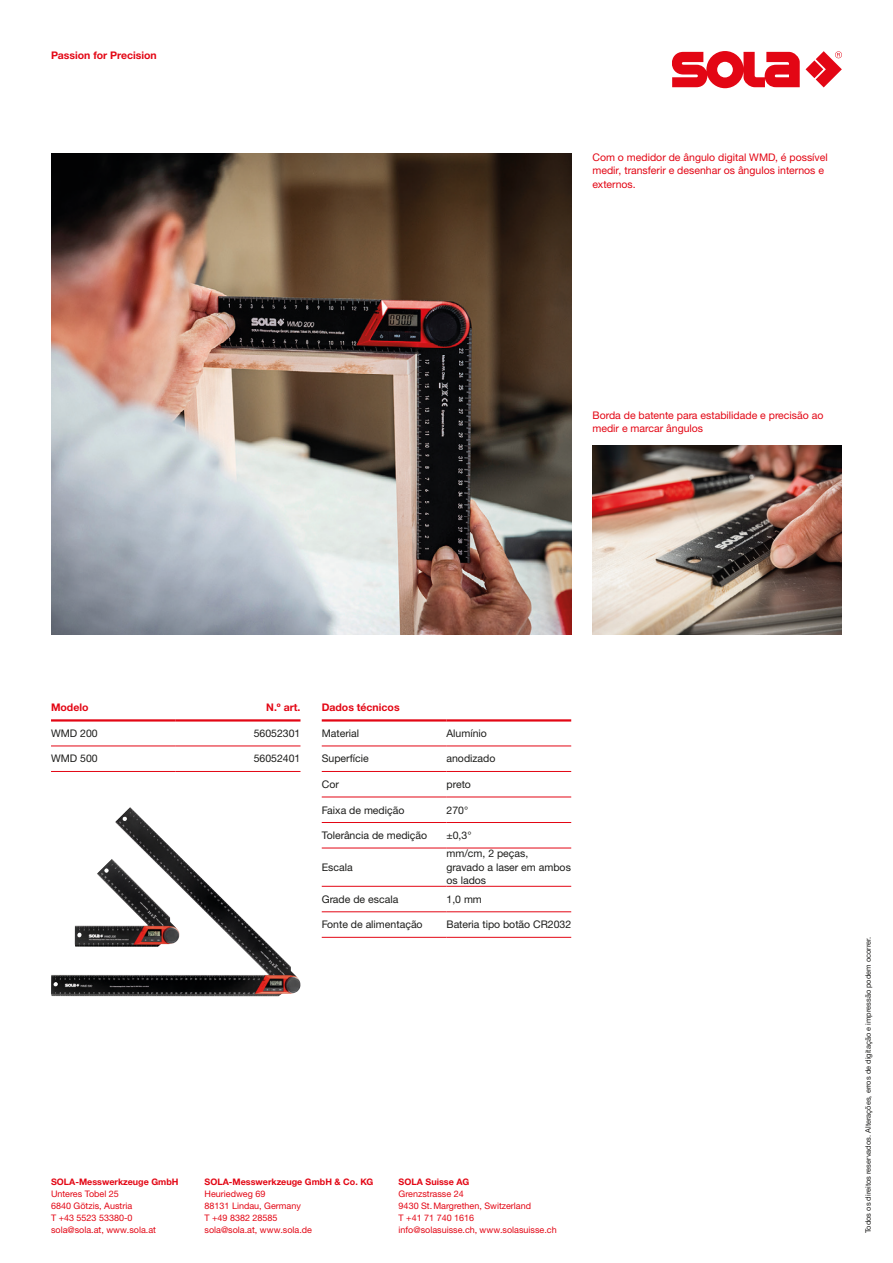
<style>
.page{position:relative;width:893px;height:1263px;background:#fff}
.page>*{position:absolute;margin:0;border:0;box-sizing:border-box;transform-origin:0 0}
.t1{font:10.5px/13.5px "Helvetica Neue LTW1 G";color:#1d1d1b}
.t2{font:10.5px/13.5px "Helvetica Neue LTW1 G";color:#e30614}
.t3{font:700 10.5px "Helvetica Neue LTW1 G";color:#e30614}
.Copy-Text{font:9px "Helvetica Neue LTW1 G";color:#e30614}
.Copy-Text-2{font:700 9px "Helvetica Neue LTW1 G";color:#e30614}
.Aufzählung_Copy-Text{font:7.5px "Helvetica Neue LTW1 G";color:#1d1d1b}
</style>
<div class="page">
<svg style="left:672px;top:51px;width:170px;height:37px"></svg>
<hr style="left:322px;top:746px;width:124px;height:1px;background:#e30614">
<hr style="left:446px;top:746px;width:125px;height:1px;background:#e30614">
<hr style="left:322px;top:771px;width:124px;height:1px;background:#e30614">
<hr style="left:446px;top:771px;width:125px;height:1px;background:#e30614">
<hr style="left:322px;top:797px;width:124px;height:1px;background:#e30614">
<hr style="left:446px;top:797px;width:125px;height:1px;background:#e30614">
<hr style="left:322px;top:822px;width:124px;height:1px;background:#e30614">
<hr style="left:446px;top:822px;width:125px;height:1px;background:#e30614">
<hr style="left:322px;top:848px;width:124px;height:1px;background:#e30614">
<hr style="left:446px;top:848px;width:125px;height:1px;background:#e30614">
<hr style="left:322px;top:886px;width:124px;height:1px;background:#e30614">
<hr style="left:446px;top:886px;width:125px;height:1px;background:#e30614">
<hr style="left:322px;top:911px;width:124px;height:1px;background:#e30614">
<hr style="left:446px;top:911px;width:125px;height:1px;background:#e30614">
<hr style="left:322px;top:937px;width:124px;height:1px;background:#e30614">
<hr style="left:446px;top:937px;width:125px;height:1px;background:#e30614">
<hr style="left:322px;top:719px;width:124px;height:2px;background:#e30614">
<hr style="left:446px;top:719px;width:125px;height:2px;background:#e30614">
<img style="left:592px;top:446px;width:250px;height:188px">
<img style="left:51px;top:153px;width:520px;height:481px">
<img style="left:51px;top:807px;width:250px;height:189px">
<img style="left:75px;top:859px;width:104px;height:88px">
<hr style="left:51px;top:746px;width:125px;height:1px;background:#e30614">
<hr style="left:176px;top:746px;width:124px;height:1px;background:#e30614">
<hr style="left:51px;top:771px;width:125px;height:1px;background:#e30614">
<hr style="left:176px;top:771px;width:124px;height:1px;background:#e30614">
<hr style="left:51px;top:719px;width:125px;height:2px;background:#e30614">
<hr style="left:176px;top:719px;width:124px;height:2px;background:#e30614">
<p class="t3" style="left:51px;top:48px;width:107px">Passion for Precision</p>
<p class="t2" style="left:592px;top:150px;width:237px">Com o medidor de ângulo digital WMD, é possível medir, transferir e desenhar os ângulos internos e externos.</p>
<p class="t2" style="left:592px;top:408px;width:232px">Borda de batente para estabilidade e precisão ao medir e marcar ângulos</p>
<p class="t3" style="left:51px;top:701px;width:39px">Modelo</p>
<p class="t3" style="left:266px;top:701px;width:36px">N.º art.</p>
<p class="t1" style="left:51px;top:727px;width:48px">WMD 200</p>
<p class="t1" style="left:254px;top:727px;width:48px">56052301</p>
<p class="t1" style="left:51px;top:752px;width:48px">WMD 500</p>
<p class="t1" style="left:254px;top:752px;width:48px">56052401</p>
<p class="t3" style="left:322px;top:701px;width:79px">Dados técnicos</p>
<p class="t1" style="left:322px;top:727px;width:39px">Material</p>
<p class="t1" style="left:446px;top:727px;width:42px">Alumínio</p>
<p class="t1" style="left:322px;top:752px;width:49px">Superfície</p>
<p class="t1" style="left:446px;top:752px;width:50px">anodizado</p>
<p class="t1" style="left:322px;top:777px;width:19px">Cor</p>
<p class="t1" style="left:446px;top:777px;width:26px">preto</p>
<p class="t1" style="left:322px;top:803px;width:84px">Faixa de medição</p>
<p class="t1" style="left:446px;top:803px;width:23px">270°</p>
<p class="t1" style="left:322px;top:828px;width:107px">Tolerância de medição</p>
<p class="t1" style="left:446px;top:828px;width:27px">±0,3°</p>
<p class="t1" style="left:322px;top:860px;width:32px">Escala</p>
<p class="t1" style="left:446px;top:847px;width:126px">mm/cm, 2 peças,<br>gravado a laser em ambos os lados</p>
<p class="t1" style="left:322px;top:892px;width:78px">Grade de escala</p>
<p class="t1" style="left:446px;top:892px;width:37px">1,0 mm</p>
<p class="t1" style="left:322px;top:918px;width:102px">Fonte de alimentação</p>
<p class="t1" style="left:446px;top:918px;width:126px">Bateria tipo botão CR2032</p>
<p class="Copy-Text-2" style="left:51px;top:1176px;width:129px">SOLA-Messwerkzeuge GmbH</p>
<p class="Copy-Text" style="left:51px;top:1188px;width:69px">Unteres Tobel 25</p>
<p class="Copy-Text" style="left:51px;top:1200px;width:83px">6840 Götzis, Austria</p>
<p class="Copy-Text" style="left:51px;top:1212px;width:83px">T +43 5523 53380-0</p>
<p class="Copy-Text" style="left:51px;top:1224px;width:107px">sola@sola.at, www.sola.at</p>
<p class="Copy-Text-2" style="left:205px;top:1176px;width:170px">SOLA-Messwerkzeuge GmbH &amp; Co. KG</p>
<p class="Copy-Text" style="left:205px;top:1188px;width:62px">Heuriedweg 69</p>
<p class="Copy-Text" style="left:205px;top:1200px;width:98px">88131 Lindau, Germany</p>
<p class="Copy-Text" style="left:205px;top:1212px;width:75px">T +49 8382 28585</p>
<p class="Copy-Text" style="left:205px;top:1224px;width:109px">sola@sola.at, www.sola.de</p>
<p class="Copy-Text-2" style="left:399px;top:1176px;width:72px">SOLA Suisse AG</p>
<p class="Copy-Text" style="left:399px;top:1188px;width:67px">Grenzstrasse 24</p>
<p class="Copy-Text" style="left:399px;top:1200px;width:134px">9430 St.Margrethen, Switzerland</p>
<p class="Copy-Text" style="left:399px;top:1212px;width:77px">T +41 71 740 1616</p>
<p class="Copy-Text" style="left:399px;top:1224px;width:160px">info@solasuisse.ch, www.solasuisse.ch</p>
<p class="Aufzählung_Copy-Text" style="left:863px;top:1233px;width:298px;rotate:-90deg">Todos os direitos reservados. Alterações, erros de digitação e impressão podem ocorrer.</p>
</div>
